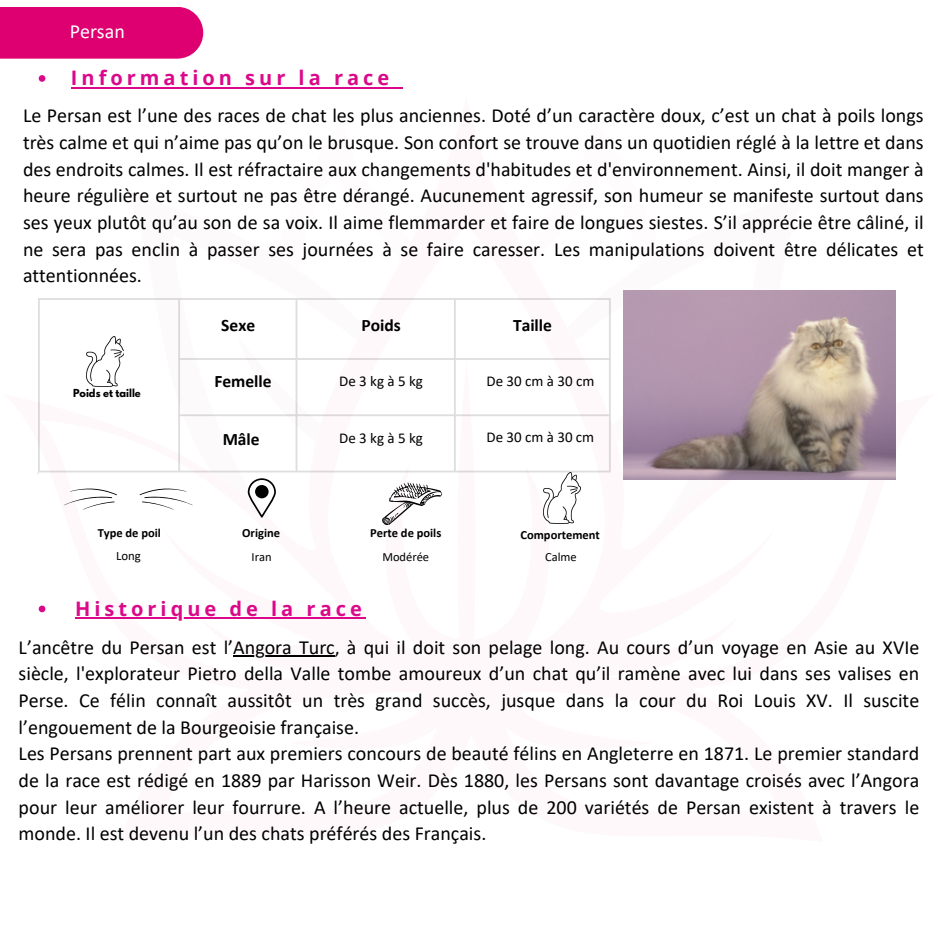
<style>
.page{position:relative;width:938px;height:938px;background:#fff}
.page>*{position:absolute;margin:0;border:0;box-sizing:border-box;transform-origin:0 0}
.t1{font:20px/26.8px "Calibri";color:#000;text-align:justify}
.t2{font:700 20px "Open Sans";letter-spacing:.2em;color:#db098a}
.t3{font:20px "Calibri";color:#fff}
.t4{font:700 17.5px "Calibri";color:#000}
.t5{font:15px "Calibri";color:#000}
.t6{font:12.75px "Calibri";color:#000}
.t7{font:700 12.5px "Calibri";color:#000}
.t8{font:12.5px "Calibri";color:#000}
.t9{font:700 9.75px "League Spartan";color:#000}
</style>
<div class="page">
<svg style="left:297px;top:335px;width:1px;height:59px"></svg>
<div style="left:457px;top:361px;width:18px;height:358px;background:#fef8fb;border-radius:50%"></div>
<hr style="left:38px;top:300px;width:2px;height:170px;background:#000">
<hr style="left:178px;top:300px;width:2px;height:170px;background:#000">
<hr style="left:295px;top:300px;width:2px;height:170px;background:#000">
<hr style="left:454px;top:300px;width:2px;height:170px;background:#000">
<hr style="left:609px;top:300px;width:1px;height:170px;background:#000">
<hr style="left:38px;top:298px;width:572px;height:2px;background:#000">
<hr style="left:178px;top:358px;width:432px;height:2px;background:#000">
<hr style="left:178px;top:414px;width:432px;height:2px;background:#000">
<hr style="left:38px;top:470px;width:572px;height:2px;background:#000">
<img style="left:87px;top:336px;width:37px;height:51px">
<svg style="left:248px;top:478px;width:28px;height:40px"></svg>
<div style="left:255px;top:485px;width:13px;height:13px;background:#000;border-radius:50%"></div>
<svg style="left:382px;top:464px;width:167px;height:61px"></svg>
<svg style="left:140px;top:488px;width:53px;height:21px"></svg>
<svg style="left:64px;top:488px;width:53px;height:21px"></svg>
<img style="left:543px;top:472px;width:37px;height:51px">
<div style="left:0;top:7px;width:203px;height:52px;background:#de0071"></div>
<img style="left:623px;top:290px;width:272px;height:190px">
<svg style="left:39px;top:605px;width:6px;height:7px"></svg>
<hr style="left:75px;top:617px;width:291px;height:2px;background:#db098a">
<svg style="left:39px;top:75px;width:6px;height:7px"></svg>
<hr style="left:71px;top:87px;width:322px;height:1px;background:#db098a">
<hr style="left:233px;top:655px;width:102px;height:2px;background:#000">
<h4 class="t3" style="left:70px;top:23px;width:57px">Persan</h4>
<h4 class="t2" style="left:71px;top:64px;width:320px">Information sur la race</h4>
<h5 class="t1" style="left:23px;top:104px;width:902px">Le Persan est l’une des races de chat les plus anciennes. Doté d’un caractère doux, c’est un chat à poils longs très calme et qui n’aime pas qu’on le brusque. Son confort se trouve dans un quotidien réglé à la lettre et dans des endroits calmes. Il est réfractaire aux changements d'habitudes et d'environnement. Ainsi, il doit manger à heure régulière et surtout ne pas être dérangé. Aucunement agressif, son humeur se manifeste surtout dans ses yeux plutôt qu’au son de sa voix. Il aime flemmarder et faire de longues siestes. S’il apprécie être câliné, il ne sera pas enclin à passer ses journées à se faire caresser. Les manipulations doivent être délicates et attentionnées.</h5>
<h1 class="t9" style="left:73px;top:388px;width:69px">Poids et taille</h1>
<p class="t4" style="left:221px;top:317px;width:35px">Sexe</p>
<h2 class="t4" style="left:361px;top:317px;width:41px">Poids</h2>
<h3 class="t4" style="left:513px;top:317px;width:40px">Taille</h3>
<h1 class="t4" style="left:214px;top:373px;width:59px">Femelle</h1>
<p class="t5" style="left:339px;top:375px;width:85px">De 3 kg à 5 kg</p>
<h3 class="t5" style="left:486px;top:375px;width:109px">De 30 cm à 30 cm</h3>
<h2 class="t4" style="left:223px;top:432px;width:39px">Mâle</h2>
<p class="t5" style="left:339px;top:432px;width:85px">De 3 kg à 5 kg</p>
<h2 class="t5" style="left:486px;top:430px;width:109px">De 30 cm à 30 cm</h2>
<h3 class="t7" style="left:98px;top:528px;width:65px">Type de poil</h3>
<h2 class="t7" style="left:242px;top:528px;width:39px">Origine</h2>
<h3 class="t7" style="left:370px;top:528px;width:73px">Perte de poils</h3>
<p class="t7" style="left:520px;top:529px;width:81px">Comportement</p>
<p class="t6" style="left:116px;top:550px;width:26px">Long</p>
<p class="t8" style="left:251px;top:551px;width:22px">Iran</p>
<p class="t8" style="left:382px;top:551px;width:48px">Modérée</p>
<p class="t8" style="left:545px;top:551px;width:33px">Calme</p>
<h4 class="t2" style="left:75px;top:594px;width:288px">Historique de la race</h4>
<h5 class="t1" style="left:19px;top:635px;width:902px">L’ancêtre du Persan est l’Angora Turc, à qui il doit son pelage long. Au cours d’un voyage en Asie au XVIe</h5>
<h5 class="t1" style="left:19px;top:661px;width:902px;text-align:left">siècle, l'explorateur Pietro della Valle tombe amoureux d’un chat qu’il ramène avec lui dans ses valises en Perse. Ce félin connaît aussitôt un très grand succès, jusque dans la cour du Roi Louis XV. Il suscite l’engouement de la Bourgeoisie française.<br>Les Persans prennent part aux premiers concours de beauté félins en Angleterre en 1871. Le premier standard de la race est rédigé en 1889 par Harisson Weir. Dès 1880, les Persans sont davantage croisés avec l’Angora pour leur améliorer leur fourrure. A l’heure actuelle, plus de 200 variétés de Persan existent à travers le monde. Il est devenu l’un des chats préférés des Français.</h5>
</div>
